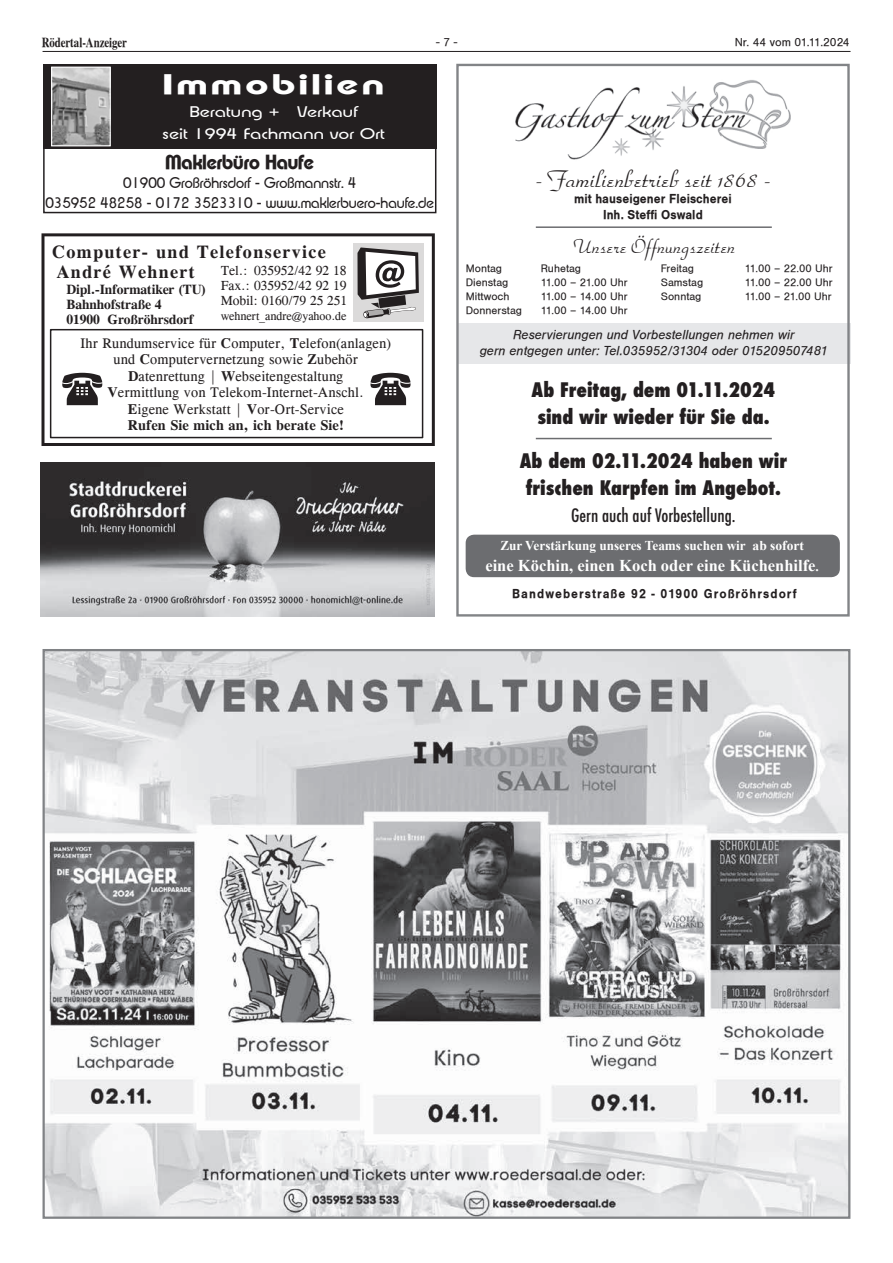
<style>
.page{position:relative;width:893px;height:1263px;background:#fff}
.page>*{position:absolute;margin:0;border:0;box-sizing:border-box;transform-origin:0 0}
.t1{font:27px "Expressa Serial Xbold";letter-spacing:.1em;color:#fff;scale:1.5 1}
.t2{font:24.9px "Park Avenue Normal A";color:#231f20}
.t3{font:21px "Park Avenue Normal A";color:#231f20}
.t4{font:800 condensed 19.5px/27px "Futura";color:#231f20}
.t5{font:19.5px "Expressa Serial Xbold";color:#231f20}
.t6{font:700 18px/20.1px "CG Times";letter-spacing:.08em;color:#231f20}
.t7{font:500 condensed 18px "Futura";color:#231f20}
.t8{font:700 16.5px "Times New Roman";color:#fff}
.t9{font:15px/19.5px "Expressa";color:#231f20;text-align:center}
.t10{font:15px/22.5px "Expressa";letter-spacing:.02em;color:#fff;text-align:center;scale:1.25 1}
.t11{font:14.25px/16.5px "CG Times";letter-spacing:.015em;color:#231f20;text-align:center}
.t12{font:italic 13.5px/16.5px "Sans";color:#231f20;text-align:center}
.t13{font:700 13.5px/15px "CG Times";letter-spacing:-.005em;color:#231f20}
.t14{font:13.5px/15px "CG Times";letter-spacing:-.005em;color:#231f20;text-align:justify}
.t15{font:700 13.5px "Times New Roman";color:#fff}
.t16{font:700 13.5px/15.8px "Sans";letter-spacing:.01em;color:#231f20;text-align:center;scale:.91 1}
.t17{font:700 13.5px "Sans";letter-spacing:.085em;color:#231f20;scale:.91 1}
.t18{font:13.5px "Roman PS Bold";color:#231f20;scale:.8 1}
.t19{font:12px "CG Times";letter-spacing:-.005em;color:#231f20}
.t20{font:12px "Sans";color:#231f20}
.t21{font:11.25px "Sans";color:#231f20}
.s1{font-weight:700}
.s2{font-size:13.5px}
</style>
<div class="page">
<hr style="left:43px;top:51px;width:807px;height:1px;background:#231f20">
<img style="left:46px;top:652px;width:801px;height:564px">
<div style="left:457px;top:324px;width:393px;height:40px;background:#e6e7e9"></div>
<img style="left:515px;top:80px;width:276px;height:80px">
<div style="left:466px;top:535px;width:374px;height:42px;background:#6c6d70;border-radius:9px"></div>
<div style="left:456px;top:64px;width:394px;height:553px;border:2px solid #828487"></div>
<hr style="left:536px;top:226px;width:236px;height:2px;background:#6c6d70">
<hr style="left:536px;top:438px;width:236px;height:1px;background:#6c6d70">
<div style="left:43px;top:64px;width:393px;height:85px;background:#231f20"></div>
<div style="left:43px;top:64px;width:393px;height:149px;border:2px solid #231f20"></div>
<img style="left:53px;top:69px;width:56px;height:75px">
<div style="left:51px;top:67px;width:60px;height:79px;border:1px solid #fff"></div>
<svg style="left:41px;top:233px;width:394px;height:213px"></svg>
<div style="left:353px;top:243px;width:70px;height:79px;background:#dbdada"></div>
<svg style="left:357px;top:247px;width:62px;height:71px"></svg>
<svg style="left:62px;top:373px;width:40px;height:32px"></svg>
<svg style="left:370px;top:373px;width:41px;height:32px"></svg>
<img style="left:41px;top:462px;width:393px;height:154px">
<p class="t18" style="left:42px;top:34px;width:108px">Rödertal-Anzeiger</p>
<p class="t20" style="left:436px;top:35px;width:23px">- 7 -</p>
<p class="t20" style="left:735px;top:35px;width:116px">Nr. 44 vom 01.11.2024</p>
<h1 class="t1" style="left:163px;top:69px;width:149px">Immobilien</h1>
<p class="t10" style="left:163px;top:100px;width:179px">Beratung + Verkauf<br>seit 1994 Fachmann vor Ort</p>
<h3 class="t5" style="left:166px;top:150px;width:150px">Maklerbüro Haufe</h3>
<p class="t9" style="left:45px;top:173px;width:390px">01900 Großröhrsdorf - Großmannstr. 4<br>035952 48258 - 0172 3523310 - www.maklerbuero-haufe.de</p>
<p class="t6" style="left:52px;top:242px;width:275px">Computer- und Telefonservice<br>André Wehnert</p>
<p class="t13" style="left:67px;top:282px;width:141px">Dipl.-Informatiker (TU)<br>Bahnhofstraße 4<br>01900 Großröhrsdorf</p>
<p class="t14" style="left:221px;top:263px;width:128px">Tel.: 035952/42 92 18<br>Fax.: 035952/42 92 19<br>Mobil: 0160/79 25 251</p>
<p class="t19" style="left:221px;top:309px;width:127px">wehnert_andre@yahoo.de</p>
<p class="t11" style="left:80px;top:335px;width:312px">Ihr Rundumservice für <span class="s1">C</span>omputer, <span class="s1">T</span>elefon(anlagen) und <span class="s1">C</span>omputervernetzung sowie <span class="s1">Z</span>ubehör <span class="s1">D</span>atenrettung | <span class="s1">W</span>ebseitengestaltung<br><span class="s1">V</span>ermittlung von Telekom-Internet-Anschl.<br><span class="s1">E</span>igene Werkstatt | <span class="s1">V</span>or-Ort-Service<br><span class="s1">Rufen Sie mich an, ich berate Sie!</span></p>
<h2 class="t2" style="left:535px;top:165px;width:237px">- Familienbetrieb seit 1868 -</h2>
<p class="t16" style="left:574px;top:191px;width:175px">mit hauseigener Fleischerei<br>Inh. Steffi Oswald</p>
<h3 class="t3" style="left:573px;top:235px;width:164px">Unsere Öffnungszeiten</h3>
<p class="t21" style="left:466px;top:262px;width:38px">Montag</p>
<p class="t21" style="left:541px;top:262px;width:42px">Ruhetag</p>
<p class="t21" style="left:661px;top:262px;width:35px">Freitag</p>
<p class="t21" style="left:745px;top:262px;width:89px">11.00 – 22.00 Uhr</p>
<p class="t21" style="left:466px;top:276px;width:44px">Dienstag</p>
<p class="t21" style="left:541px;top:276px;width:88px">11.00 – 21.00 Uhr</p>
<p class="t21" style="left:661px;top:276px;width:44px">Samstag</p>
<p class="t21" style="left:745px;top:276px;width:89px">11.00 – 22.00 Uhr</p>
<p class="t21" style="left:466px;top:290px;width:45px">Mittwoch</p>
<p class="t21" style="left:541px;top:290px;width:89px">11.00 – 14.00 Uhr</p>
<p class="t21" style="left:661px;top:290px;width:42px">Sonntag</p>
<p class="t21" style="left:745px;top:290px;width:88px">11.00 – 21.00 Uhr</p>
<p class="t21" style="left:466px;top:305px;width:58px">Donnerstag</p>
<p class="t21" style="left:541px;top:305px;width:89px">11.00 – 14.00 Uhr</p>
<p class="t12" style="left:480px;top:326px;width:350px">Reservierungen und Vorbestellungen nehmen wir<br>gern entgegen unter: Tel.035952/31304 oder 015209507481</p>
<h3 class="t4" style="left:532px;top:376px;width:245px">Ab Freitag, dem 01.11.2024 sind wir wieder für Sie da.</h3>
<h3 class="t4" style="left:520px;top:447px;width:269px;text-align:center">Ab dem 02.11.2024 haben wir frischen Karpfen im Angebot.</h3>
<p class="t7" style="left:571px;top:503px;width:166px">Gern auch auf Vorbestellung.</p>
<p class="t15" style="left:500px;top:536px;width:305px">Zur Verstärkung unseres Teams suchen wir ab sofort</p>
<p class="t8" style="left:485px;top:554px;width:335px">eine Köchin, einen Koch oder eine Küchenhilfe<span class="s2">.</span></p>
<p class="t17" style="left:512px;top:586px;width:314px">Bandweberstraße 92 - 01900 Großröhrsdorf</p>
</div>
